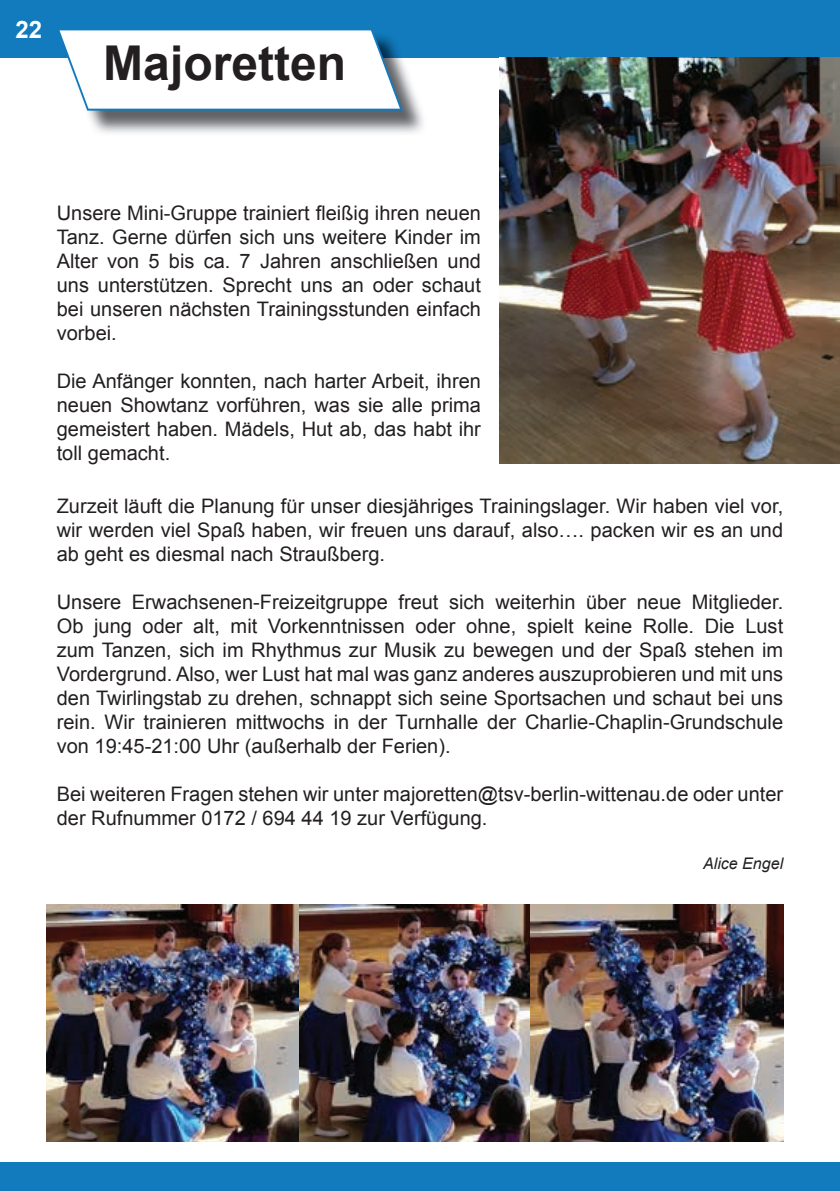
<style>
.page{position:relative;width:840px;height:1191px;background:#fff}
.page>*{position:absolute;margin:0;border:0;box-sizing:border-box;transform-origin:0 0}
.t1{font:700 48px "Arial";color:#231f20}
.t2{font:700 24px "Arial";color:#fff}
.t3{font:20px/24px "Arial";color:#231f20;text-align:justify}
.t4{font:italic 16px "Arial";color:#231f20}
</style>
<div class="page">
<div style="left:0;top:0;width:839px;height:57px;background:#117bbe"></div>
<div style="left:0;top:1162px;width:839px;height:29px;background:#117bbe"></div>
<img style="left:88px;top:57px;width:338px;height:76px">
<svg style="left:57px;top:30px;width:345px;height:81px"></svg>
<img style="left:499px;top:57px;width:340px;height:406px">
<img style="left:46px;top:904px;width:736px;height:237px">
<p class="t2" style="left:16px;top:12px;width:28px">22</p>
<h1 class="t1" style="left:103px;top:29px;width:244px">Majoretten</h1>
<p class="t3" style="left:57px;top:200px;width:425px">Unsere Mini-Gruppe trainiert fleißig ihren neuen Tanz. Gerne dürfen sich uns weitere Kinder im Alter von 5 bis ca. 7 Jahren anschließen und uns unterstützen. Sprecht uns an oder schaut bei unseren nächsten Trainingsstunden einfach vorbei.</p>
<p class="t3" style="left:57px;top:368px;width:425px">Die Anfänger konnten, nach harter Arbeit, ihren neuen Showtanz vorführen, was sie alle prima gemeistert haben. Mädels, Hut ab, das habt ihr toll gemacht.</p>
<p class="t3" style="left:57px;top:494px;width:727px">Zurzeit läuft die Planung für unser diesjähriges Trainingslager. Wir haben viel vor, wir werden viel Spaß haben, wir freuen uns darauf, also…. packen wir es an und ab geht es diesmal nach Straußberg.</p>
<p class="t3" style="left:57px;top:590px;width:727px">Unsere Erwachsenen-Freizeitgruppe freut sich weiterhin über neue Mitglieder.<br>Ob jung oder alt, mit Vorkenntnissen oder ohne, spielt keine Rolle. Die Lust zum Tanzen, sich im Rhythmus zur Musik zu bewegen und der Spaß stehen im Vordergrund. Also, wer Lust hat mal was ganz anderes auszuprobieren und mit uns den Twirlingstab zu drehen, schnappt sich seine Sportsachen und schaut bei uns rein. Wir trainieren mittwochs in der Turnhalle der Charlie-Chaplin-Grundschule von 19:45-21:00 Uhr (außerhalb der Ferien).</p>
<p class="t3" style="left:57px;top:782px;width:727px">Bei weiteren Fragen stehen wir unter majoretten@tsv-berlin-wittenau.de oder unter der Rufnummer 0172 / 694 44 19 zur Verfügung.</p>
<p class="t4" style="left:702px;top:852px;width:82px">Alice Engel</p>
</div>
